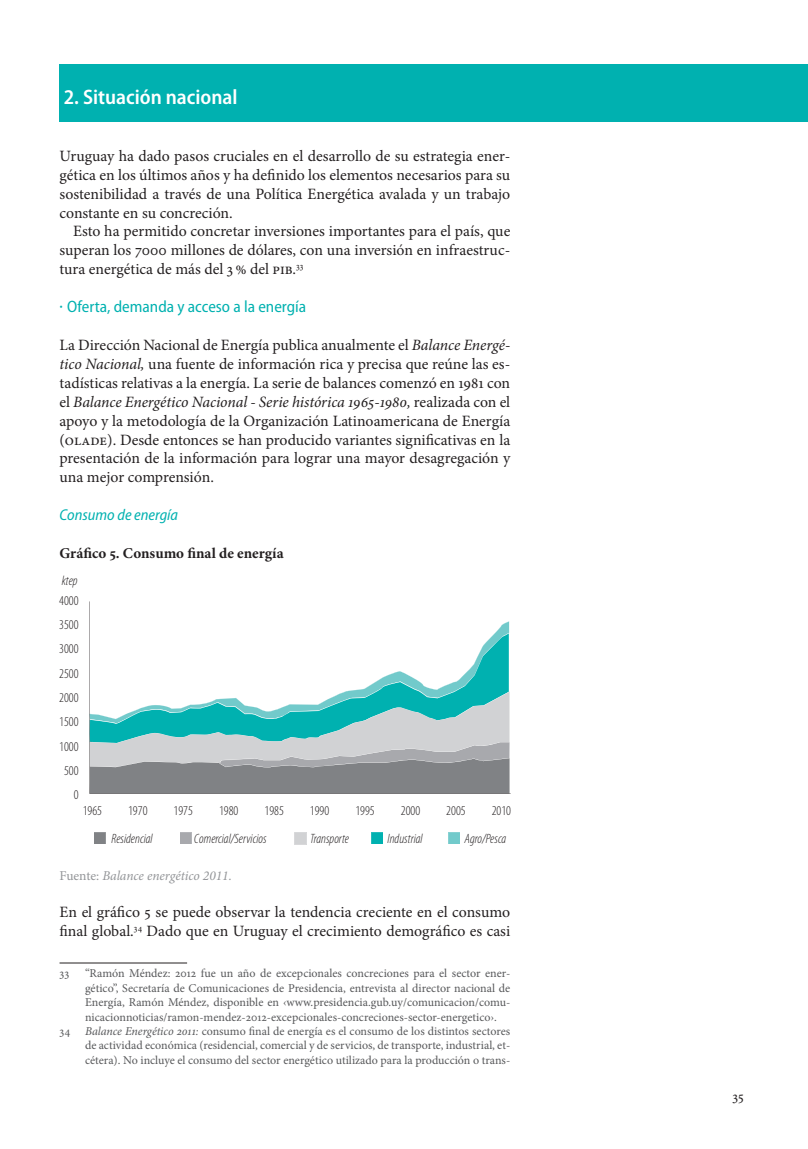
<style>
.page{position:relative;width:808px;height:1149px;background:#fff}
.page>*{position:absolute;margin:0;border:0;box-sizing:border-box;transform-origin:0 0}
.t1{font:600 semi-condensed 21px "Myriad Pro";color:#fff}
.t2{font:semi-condensed 16.5px "Myriad Pro";color:#00b1b0}
.t3{font:15.75px/18.9px "Minion Pro";color:#231f20;text-align:justify}
.t4{font:italic semi-condensed 15.75px "Myriad Pro";color:#00b1b0}
.t5{font:700 15px "Minion Pro";color:#231f20}
.t6{font:14.25px "Minion Pro";color:#231f20}
.t7{font:300 condensed 13.5px/24.3px "Myriad Pro";color:#231f20;text-align:right}
.t8{font:italic 300 condensed 13.5px "Myriad Pro";color:#231f20}
.t9{font:italic 13.5px "Minion Pro";letter-spacing:-.005em;color:#939598}
.t10{font:12px "Minion Pro";color:#57585a}
.s1{font-style:italic}
.s2{font-style:normal}
</style>
<div class="page">
<div style="left:59px;top:64px;width:749px;height:58px;background:#00b1b0"></div>
<hr style="left:60px;top:962px;width:127px;height:1px;background:#231f20">
<svg style="left:89px;top:601px;width:421px;height:192px"></svg>
<svg style="left:94px;top:832px;width:12px;height:12px"></svg>
<svg style="left:180px;top:832px;width:12px;height:12px"></svg>
<svg style="left:294px;top:832px;width:12px;height:12px"></svg>
<svg style="left:371px;top:832px;width:12px;height:12px"></svg>
<svg style="left:448px;top:832px;width:12px;height:12px"></svg>
<h1 class="t1" style="left:64px;top:85px;width:175px">2. Situación nacional</h1>
<p class="t3" style="left:60px;top:146px;width:452px">Uruguay ha dado pasos cruciales en el desarrollo de su estrategia ener&shy;gética en los últimos años y ha definido los elementos necesarios para su sostenibilidad a través de una Política Energética avalada y un trabajo constante en su concreción.</p>
<p class="t3" style="left:60px;top:222px;width:452px;text-indent:14px">Esto ha permitido concretar inversiones importantes para el país, que superan los 7000 millones de dólares, con una inversión en infraestruc&shy;tura energética de más del 3% del pib.<sup>33</sup></p>
<p class="t2" style="left:60px;top:297px;width:248px">· Oferta, demanda y acceso a la energía</p>
<p class="t3" style="left:60px;top:335px;width:452px">La Dirección Nacional de Energía publica anualmente el <span class="s1">Balance Energé&shy;tico Nacional,</span> una fuente de información rica y precisa que reúne las es&shy;tadísticas relativas a la energía. La serie de balances comenzó en 1981 con el <span class="s1">Balance Energético Nacional ‑ Serie histórica 1965‑1980,</span> realizada con el apoyo y la metodología de la Organización Latinoamericana de Energía (olade). Desde entonces se han producido variantes significativas en la presentación de la información para lograr una mayor desagregación y una mejor comprensión.</p>
<p class="t4" style="left:60px;top:506px;width:120px">Consumo de energía</p>
<p class="t5" style="left:60px;top:542px;width:226px">Gráfico 5. Consumo final de energía</p>
<p class="t8" style="left:62px;top:573px;width:17px">ktep</p>
<p class="t7" style="left:59px;top:612px;width:21px">3500<br>3000<br>2500<br>2000<br>1500<br>1000<br>500<br>0</p>
<p class="t7" style="left:59px;top:588px;width:21px">4000</p>
<p class="t7" style="left:83px;top:798px;width:21px">1965</p>
<p class="t7" style="left:128px;top:798px;width:21px">1970</p>
<p class="t7" style="left:174px;top:798px;width:21px">1975</p>
<p class="t7" style="left:219px;top:798px;width:21px">1980</p>
<p class="t7" style="left:264px;top:798px;width:21px">1985</p>
<p class="t7" style="left:310px;top:798px;width:21px">1990</p>
<p class="t7" style="left:355px;top:798px;width:21px">1995</p>
<p class="t7" style="left:401px;top:798px;width:21px">2000</p>
<p class="t7" style="left:446px;top:798px;width:21px">2005</p>
<p class="t7" style="left:492px;top:798px;width:21px">2010</p>
<p class="t8" style="left:111px;top:830px;width:43px">Residencial</p>
<p class="t8" style="left:194px;top:830px;width:74px">Comercial/Servicios</p>
<p class="t8" style="left:310px;top:830px;width:40px">Transporte</p>
<p class="t8" style="left:388px;top:830px;width:37px">Industrial</p>
<p class="t8" style="left:465px;top:830px;width:43px">Agro/Pesca</p>
<p class="t9" style="left:60px;top:865px;width:174px"><span class="s2">Fuente:</span> Balance energético 2011.</p>
<p class="t3" style="left:60px;top:902px;width:452px">En el gráfico 5 se puede observar la tendencia creciente en el consumo final global.<sup>34</sup> Dado que en Uruguay el crecimiento demográfico es casi</p>
<p class="t10" style="left:60px;top:965px;width:11px">33</p>
<p class="t10" style="left:85px;top:965px;width:427px">“Ramón Méndez: 2012 fue un año de excepcionales concreciones para el sector ener-</p>
<p class="t10" style="left:85px;top:979px;width:427px">gético”, Secretaría de Comunicaciones de Presidencia, entrevista al director nacional de</p>
<p class="t10" style="left:85px;top:994px;width:427px">Energía, Ramón Méndez, disponible en ‹www.presidencia.gub.uy/comunicacion/comu-</p>
<p class="t10" style="left:85px;top:1008px;width:413px">nicacionnoticias/ramon-mendez-2012-excepcionales-concreciones-sector-energetico›.</p>
<p class="t10" style="left:60px;top:1022px;width:452px">34 <span class="s1">Balance Energético 2011:</span> consumo final de energía es el consumo de los distintos sectores</p>
<p class="t10" style="left:85px;top:1037px;width:427px">de actividad económica (residencial, comercial y de servicios, de transporte, industrial, et-</p>
<p class="t10" style="left:85px;top:1051px;width:427px">cétera). No incluye el consumo del sector energético utilizado para la producción o trans-</p>
<p class="t6" style="left:732px;top:1086px;width:13px">35</p>
</div>
